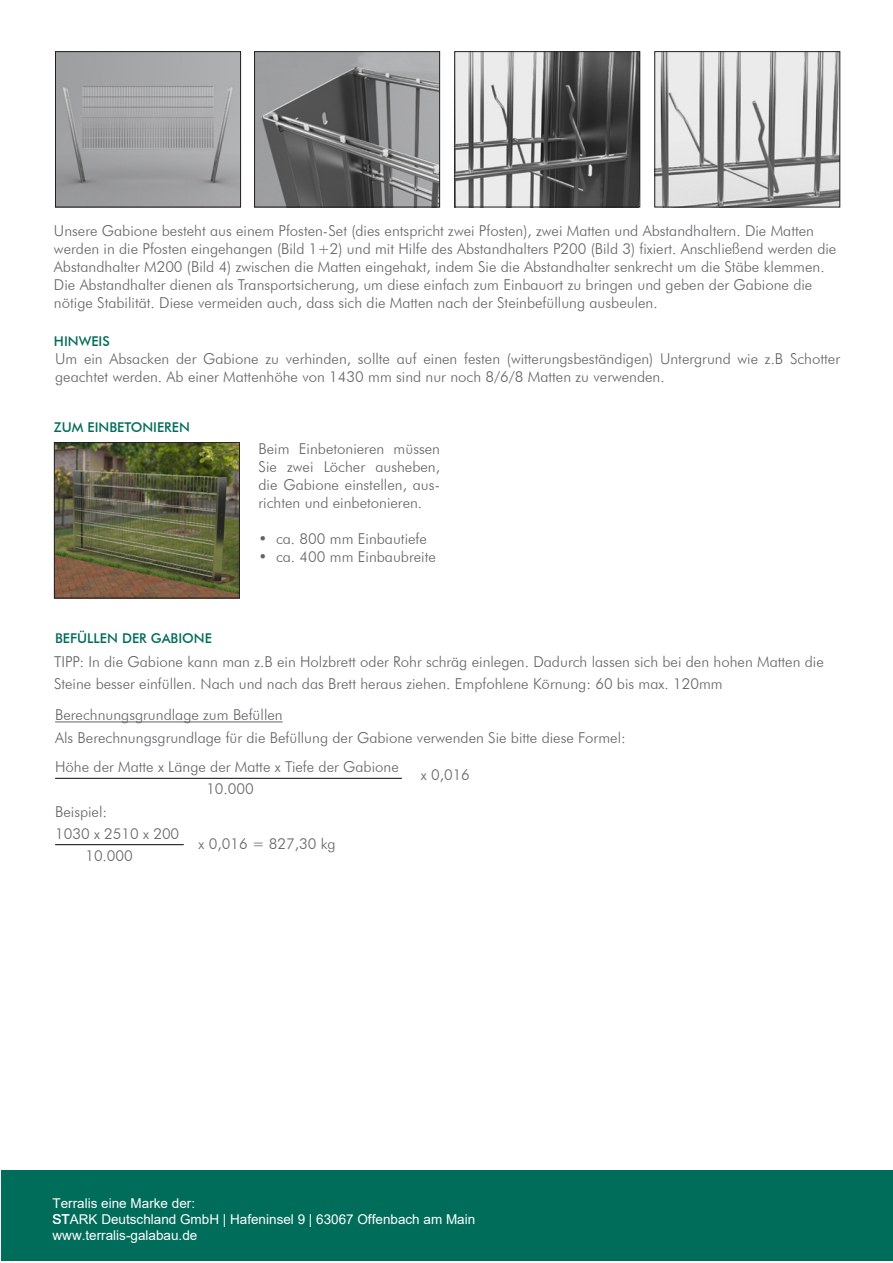
<style>
.page{position:relative;width:893px;height:1263px;background:#fff}
.page>*{position:absolute;margin:0;border:0;box-sizing:border-box;transform-origin:0 0}
.t1{font:300 15px/18px "Futura BT";color:#636366}
.t2{font:13.5px/16.2px "Arial";color:#fff}
.t3{font:500 13.5px "Futura BT";color:#006c5a}
</style>
<div class="page">
<img style="left:57px;top:53px;width:182px;height:152px">
<div style="left:55px;top:51px;width:186px;height:156px;border:1px solid #231f20"></div>
<img style="left:656px;top:53px;width:182px;height:152px">
<div style="left:654px;top:51px;width:186px;height:156px;border:1px solid #231f20"></div>
<img style="left:256px;top:53px;width:182px;height:152px">
<div style="left:254px;top:51px;width:186px;height:156px;border:1px solid #231f20"></div>
<img style="left:456px;top:53px;width:182px;height:152px">
<div style="left:454px;top:51px;width:186px;height:156px;border:1px solid #231f20"></div>
<hr style="left:55px;top:722px;width:228px;height:1px;background:#636366">
<hr style="left:55px;top:844px;width:129px;height:1px;background:#231f20">
<hr style="left:55px;top:778px;width:347px;height:1px;background:#231f20">
<img style="left:56px;top:444px;width:182px;height:152px">
<div style="left:54px;top:442px;width:186px;height:156px;border:1px solid #231f20"></div>
<div style="left:1px;top:1170px;width:892px;height:91px;background:#006c5a"></div>
<p class="t1" style="left:54px;top:221px;width:784px">Unsere Gabione besteht aus einem Pfosten-Set (dies entspricht zwei Pfosten), zwei Matten und Abstandhaltern. Die Matten werden in die Pfosten eingehangen (Bild 1+2) und mit Hilfe des Abstandhalters P200 (Bild 3) fixiert. Anschließend werden die<br>Abstandhalter M200 (Bild 4) zwischen die Matten eingehakt, indem Sie die Abstandhalter senkrecht um die Stäbe klemmen.</p>
<p class="t1" style="left:54px;top:275px;width:760px">Die Abstandhalter dienen als Transportsicherung, um diese einfach zum Einbauort zu bringen und geben der Gabione die nötige Stabilität. Diese vermeiden auch, dass sich die Matten nach der Steinbefüllung ausbeulen.</p>
<p class="t3" style="left:54px;top:333px;width:57px">HINWEIS</p>
<p class="t1" style="left:55px;top:350px;width:786px">Um ein Absacken der Gabione zu verhinden, sollte auf einen festen (witterungsbeständigen) Untergrund wie z.B Schotter geachtet werden. Ab einer Mattenhöhe von 1430 mm sind nur noch 8/6/8 Matten zu verwenden.</p>
<p class="t3" style="left:54px;top:419px;width:137px">ZUM EINBETONIEREN</p>
<p class="t3" style="left:55px;top:630px;width:158px">BEFÜLLEN DER GABIONE</p>
<p class="t1" style="left:259px;top:439px;width:183px;text-align:justify">Beim Einbetonieren müssen Sie zwei Löcher ausheben, die Gabione einstellen, aus&shy;richten und einbetonieren.</p>
<p class="t1" style="left:259px;top:529px;width:170px">• ca. 800 mm Einbautiefe</p>
<p class="t1" style="left:259px;top:547px;width:179px">• ca. 400 mm Einbaubreite</p>
<p class="t1" style="left:54px;top:652px;width:771px">TIPP: In die Gabione kann man z.B ein Holzbrett oder Rohr schräg einlegen. Dadurch lassen sich bei den hohen Matten die</p>
<p class="t1" style="left:54px;top:674px;width:670px">Steine besser einfüllen. Nach und nach das Brett heraus ziehen. Empfohlene Körnung: 60 bis max. 120mm</p>
<p class="t1" style="left:55px;top:706px;width:229px">Berechnungsgrundlage zum Befüllen</p>
<p class="t1" style="left:55px;top:728px;width:572px">Als Berechnungsgrundlage für die Befüllung der Gabione verwenden Sie bitte diese Formel:</p>
<p class="t1" style="left:55px;top:758px;width:345px">Höhe der Matte x Länge der Matte x Tiefe der Gabione</p>
<p class="t1" style="left:206px;top:780px;width:49px">10.000</p>
<p class="t1" style="left:55px;top:802px;width:54px">Beispiel:</p>
<p class="t1" style="left:55px;top:824px;width:126px">1030 x 2510 x 200</p>
<p class="t1" style="left:85px;top:846px;width:49px">10.000</p>
<p class="t1" style="left:421px;top:765px;width:51px">x 0,016</p>
<p class="t1" style="left:199px;top:834px;width:139px">x 0,016 = 827,30 kg</p>
<p class="t2" style="left:53px;top:1195px;width:424px">Terralis eine Marke der:<br>STARK Deutschland GmbH | Hafeninsel 9 | 63067 Offenbach am Main www.terralis-galabau.de</p>
</div>
